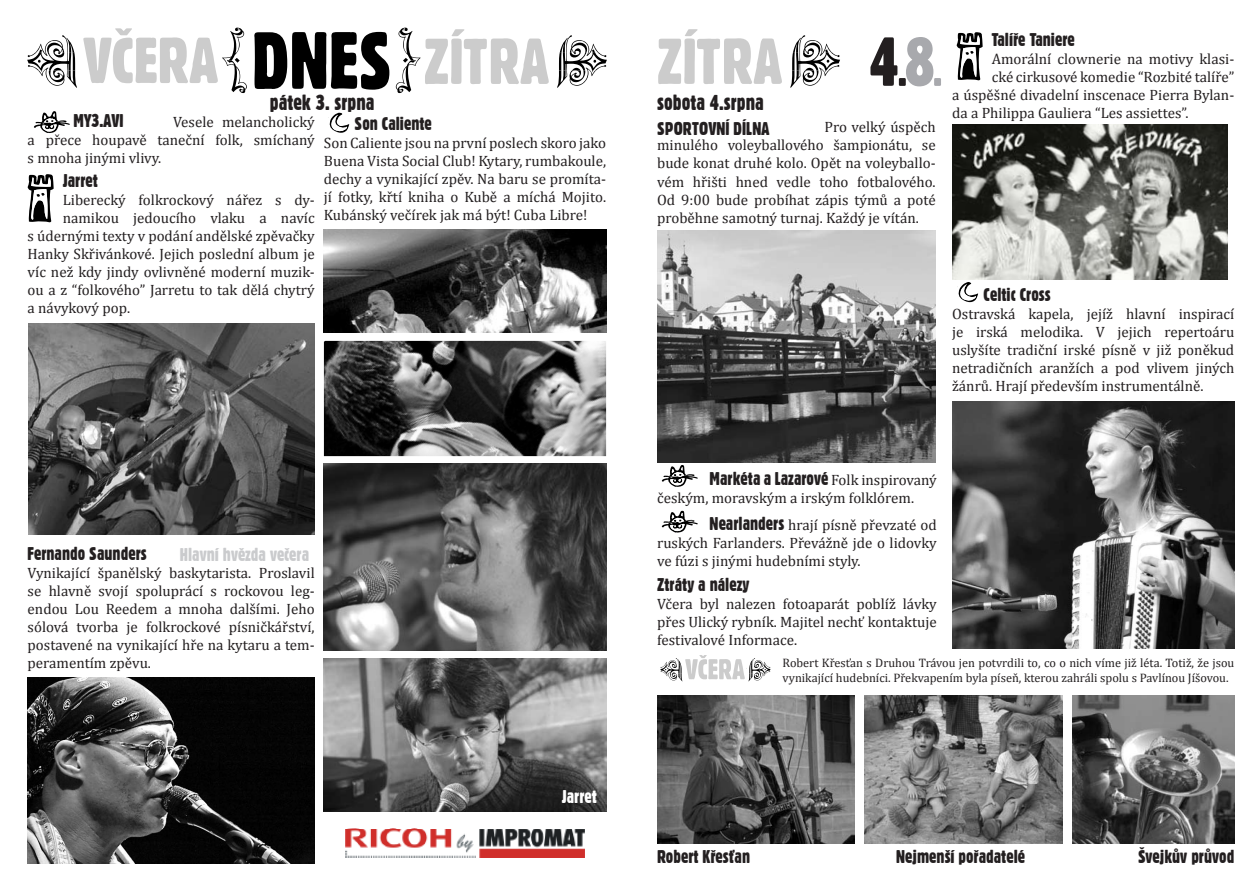
<style>
.page{position:relative;width:1259px;height:893px;background:#fff}
.page>*{position:absolute;margin:0;border:0;box-sizing:border-box;transform-origin:0 0}
.t1{font:66.75px "Gothic 821 Condensed BT";color:#231f20}
.t2{font:21px "Gothic 821 Condensed BT";color:#231f20}
.t3{font:18px "Gothic 821 Condensed BT";color:#231f20}
.t4{font:18px "Gothic 821 Condensed BT";color:#cacbcd}
.t5{font:18px "Gothic 821 Condensed BT";color:#fff}
.t6{font:15px/18px "Cambria";color:#231f20;text-align:justify}
.t7{font:12.3px/14.7px "Cambria";color:#231f20}
.s1{color:#a8a9ad}
.s2{font-family:"Cambria";font-size:15px}
.s3{font-family:"Gothic 821 Condensed BT";font-size:18px}
</style>
<div class="page">
<svg style="left:27px;top:35px;width:50px;height:53px"></svg>
<svg style="left:557px;top:35px;width:50px;height:53px"></svg>
<svg style="left:83px;top:28px;width:164px;height:65px"></svg>
<svg style="left:396px;top:28px;width:153px;height:65px"></svg>
<svg style="left:254px;top:32px;width:135px;height:58px"></svg>
<svg style="left:790px;top:35px;width:50px;height:53px"></svg>
<svg style="left:658px;top:29px;width:124px;height:55px"></svg>
<div style="left:899px;top:78px;width:6px;height:8px;background:#231f20"></div>
<div style="left:934px;top:78px;width:7px;height:8px;background:#a8a9ad"></div>
<svg style="left:34px;top:111px;width:36px;height:22px"></svg>
<svg style="left:661px;top:465px;width:37px;height:22px"></svg>
<svg style="left:661px;top:510px;width:37px;height:23px"></svg>
<svg style="left:660px;top:655px;width:110px;height:26px"></svg>
<svg style="left:28px;top:174px;width:26px;height:48px"></svg>
<svg style="left:956px;top:32px;width:26px;height:48px"></svg>
<svg style="left:328px;top:112px;width:22px;height:21px"></svg>
<svg style="left:957px;top:282px;width:21px;height:21px"></svg>
<img style="left:28px;top:677px;width:287px;height:186px">
<img style="left:324px;top:341px;width:282px;height:115px">
<img style="left:324px;top:229px;width:282px;height:103px">
<img style="left:29px;top:323px;width:286px;height:211px">
<img style="left:952px;top:402px;width:282px;height:247px">
<img style="left:952px;top:124px;width:275px;height:156px">
<img style="left:864px;top:695px;width:199px;height:148px">
<img style="left:657px;top:695px;width:197px;height:148px">
<img style="left:1072px;top:695px;width:162px;height:148px">
<img style="left:323px;top:464px;width:283px;height:187px">
<img style="left:345px;top:828px;width:239px;height:29px">
<img style="left:323px;top:659px;width:283px;height:152px">
<img style="left:657px;top:230px;width:278px;height:232px">
<h2 class="t2" style="left:270px;top:89px;width:106px">pátek 3. srpna</h2>
<h2 class="t2" style="left:657px;top:89px;width:108px">sobota 4.srpna</h2>
<h1 class="t1" style="left:869px;top:21px;width:67px">4 <span class="s1">8</span></h1>
<p class="t3" style="left:73px;top:110px;width:52px">MY3.AVI</p>
<p class="t6" style="left:28px;top:113px;width:289px;text-indent:146px">Vesele melancholický a přece houpavě taneční folk, smíchaný s mnoha jinými vlivy.</p>
<p class="t3" style="left:63px;top:170px;width:37px">Jarret</p>
<p class="t6" style="left:63px;top:191px;width:253px">Liberecký folkrockový nářez s dy-</p>
<p class="t6" style="left:63px;top:209px;width:253px">namikou jedoucího vlaku a navíc</p>
<p class="t6" style="left:28px;top:227px;width:288px">s údernými texty v podání andělské zpěvačky</p>
<p class="t6" style="left:28px;top:245px;width:289px">Hanky Skřivánkové. Jejich poslední album je</p>
<p class="t6" style="left:28px;top:263px;width:289px">víc než kdy jindy ovlivněné moderní muzik-</p>
<p class="t6" style="left:28px;top:281px;width:288px">ou a z “folkového” Jarretu to tak dělá chytrý</p>
<p class="t6" style="left:28px;top:299px;width:104px">a návykový pop.</p>
<p class="t3" style="left:354px;top:113px;width:79px">Son Caliente</p>
<p class="t6" style="left:324px;top:134px;width:284px">Son Caliente jsou na první poslech skoro jako Buena Vista Social Club! Kytary, rumbakoule, dechy a vynikající zpěv. Na baru se promíta&shy;jí fotky, křtí kniha o Kubě a míchá Mojito.<br>Kubánský večírek jak má být! Cuba Libre!</p>
<p class="t3" style="left:657px;top:118px;width:114px">SPORTOVNÍ DÍLNA</p>
<p class="t6" style="left:657px;top:118px;width:280px;text-indent:167px">Pro velký úspěch minulého voleyballového šampionátu, se bude konat druhé kolo. Opět na voleyballo&shy;vém hřišti hned vedle toho fotbalového.<br>Od 9:00 bude probíhat zápis týmů a poté proběhne samotný turnaj. Každý je vítán.</p>
<p class="t3" style="left:991px;top:28px;width:85px">Talíře Taniere</p>
<p class="t6" style="left:991px;top:50px;width:244px">Amorální clownerie na motivy klasi-</p>
<p class="t6" style="left:991px;top:68px;width:244px">cké cirkusové komedie “Rozbité talíře”</p>
<p class="t6" style="left:952px;top:86px;width:284px">a úspěšné divadelní inscenace Pierra Bylan-</p>
<p class="t6" style="left:952px;top:104px;width:238px">da a Philippa Gauliera “Les assiettes”.</p>
<p class="t3" style="left:983px;top:284px;width:69px">Celtic Cross</p>
<p class="t6" style="left:952px;top:305px;width:284px">Ostravská kapela, jejíž hlavní inspirací je irská melodika. V jejich repertoáru uslyšíte tradiční irské písně v již poněkud netradičních aranžích a pod vlivem jiných žánrů. Hrají především instrumentálně.</p>
<p class="t3" style="left:709px;top:467px;width:229px">Markéta a Lazarové <span class="s2">Folk inspirovaný</span></p>
<p class="t6" style="left:657px;top:488px;width:258px">českým, moravským a irským folklórem.</p>
<p class="t3" style="left:28px;top:542px;width:121px">Fernando Saunders</p>
<p class="t6" style="left:28px;top:564px;width:289px">Vynikající španělský baskytarista. Proslavil se hlavně svojí spoluprácí s rockovou leg&shy;endou Lou Reedem a mnoha dalšími. Jeho sólová tvorba je folkrockové písničkářství, postavené na vynikající hře na kytaru a tem&shy;peramentím zpěvu.</p>
<p class="t4" style="left:180px;top:544px;width:131px">Hlavní hvězda večera</p>
<p class="t5" style="left:562px;top:786px;width:37px">Jarret</p>
<p class="t6" style="left:657px;top:516px;width:281px;text-indent:52px"><span class="s3">Nearlanders</span> hrají písně převzaté od ruských Farlanders. Převážně jde o lidovky ve fúzi s jinými hudebními styly.</p>
<p class="t3" style="left:657px;top:573px;width:94px">Ztráty a nálezy</p>
<p class="t6" style="left:657px;top:595px;width:281px">Včera byl nalezen fotoaparát poblíž lávky přes Ulický rybník. Majitel nechť kontaktuje festivalové Informace.</p>
<p class="t7" style="left:782px;top:655px;width:453px">Robert Křesťan s Druhou Trávou jen potvrdili to, co o nich víme již léta. Totiž, že jsou vynikající hudebníci. Překvapením byla píseň, kterou zahráli spolu s Pavlínou Jíšovou.</p>
<p class="t3" style="left:657px;top:846px;width:95px">Robert Křesťan</p>
<p class="t3" style="left:1138px;top:846px;width:98px">Švejkův průvod</p>
<p class="t3" style="left:896px;top:846px;width:130px">Nejmenší pořadatelé</p>
</div>
